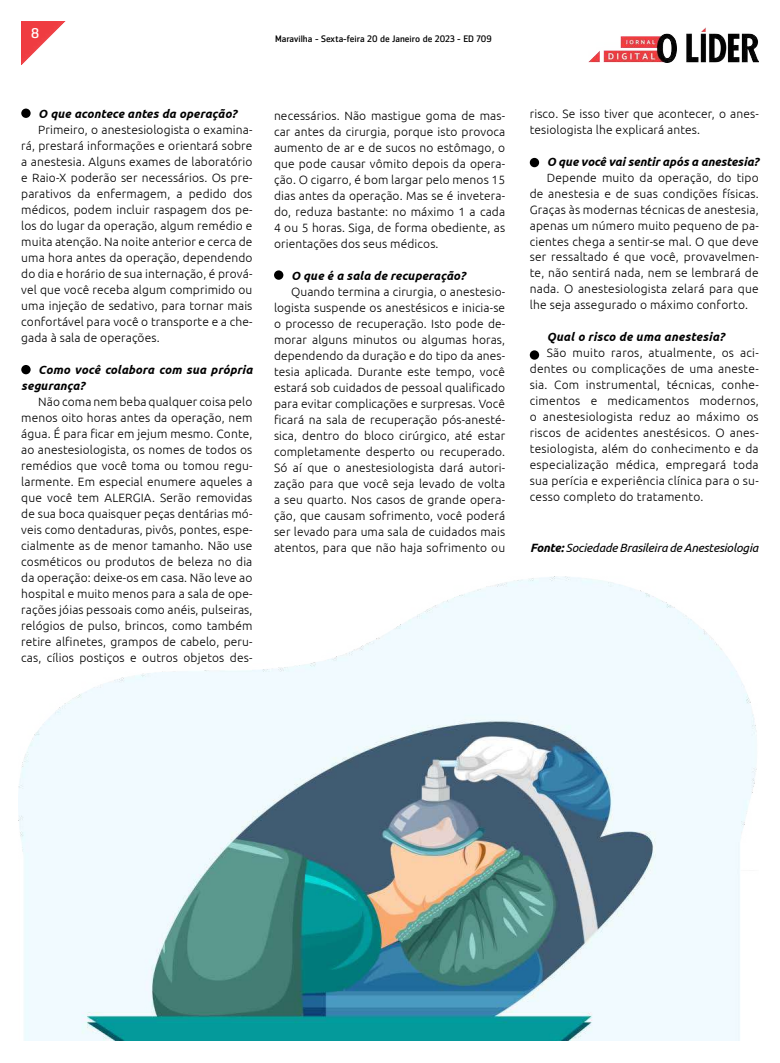
<style>
.page{position:relative;width:780px;height:1063px;background:#fff}
.page>*{position:absolute;margin:0;border:0;box-sizing:border-box;transform-origin:0 0}
.t1{font:14px "Zemestro Std";color:#fff}
.t2{font:300 12px/16px "Ubuntu";letter-spacing:.01em;color:#000;text-align:justify}
.t3{font:italic 700 12px/16px "Ubuntu";letter-spacing:.01em;color:#000}
.t4{font:italic 12px "Ubuntu";letter-spacing:-.015em;color:#000}
.t5{font:9.3px "Zemestro Std";color:#000}
.s1{font-weight:700}
</style>
<div class="page">
<img style="left:21px;top:21px;width:44px;height:44px">
<img style="left:588px;top:27px;width:170px;height:36px">
<img style="left:19px;top:577px;width:738px;height:464px">
<div style="left:21px;top:109px;width:10px;height:9px;background:#000;border-radius:50%"></div>
<div style="left:21px;top:365px;width:10px;height:9px;background:#000;border-radius:50%"></div>
<div style="left:274px;top:270px;width:9px;height:10px;background:#000;border-radius:50%"></div>
<div style="left:529px;top:158px;width:10px;height:9px;background:#000;border-radius:50%"></div>
<svg style="left:529px;top:350px;width:10px;height:10px"></svg>
<p class="t1" style="left:31px;top:24px;width:10px">8</p>
<p class="t5" style="left:275px;top:33px;width:218px">Maravilha - Sexta-feira 20 de Janeiro de 2023 - ED 709</p>
<p class="t3" style="left:38px;top:105px;width:200px">O que acontece antes da operação?</p>
<p class="t2" style="left:21px;top:121px;width:233px;text-indent:17px">Primeiro, o anestesiologista o examina&shy;rá, prestará informações e orientará sobre a anestesia. Alguns exames de laboratório e Raio-X poderão ser necessários. Os pre&shy;parativos da enfermagem, a pedido dos médicos, podem incluir raspagem dos pe&shy;los do lugar da operação, algum remédio e muita atenção. Na noite anterior e cerca de uma hora antes da operação, dependendo do dia e horário de sua internação, é prová&shy;vel que você receba algum comprimido ou uma injeção de sedativo, para tornar mais confortável para você o transporte e a che&shy;gada à sala de operações.</p>
<p class="t3" style="left:21px;top:361px;width:233px;text-indent:17px">Como você colabora com sua própria segurança?</p>
<p class="t2" style="left:21px;top:393px;width:233px;text-indent:17px">Não coma nem beba qualquer coisa pelo menos oito horas antes da operação, nem água. É para ficar em jejum mesmo. Conte, ao anestesiologista, os nomes de todos os remédios que você toma ou tomou regu&shy;larmente. Em especial enumere aqueles a que você tem ALERGIA. Serão removidas de sua boca quaisquer peças dentárias mó&shy;veis como dentaduras, pivôs, pontes, espe&shy;cialmente as de menor tamanho. Não use cosméticos ou produtos de beleza no dia da operação: deixe-os em casa. Não leve ao hospital e muito menos para a sala de ope&shy;rações jóias pessoais como anéis, pulseiras, relógios de pulso, brincos, como também retire alfinetes, grampos de cabelo, peru&shy;cas, cílios postiços e outros objetos des-</p>
<p class="t2" style="left:274px;top:107px;width:233px">necessários. Não mastigue goma de mas&shy;car antes da cirurgia, porque isto provoca aumento de ar e de sucos no estômago, o que pode causar vômito depois da opera&shy;ção. O cigarro, é bom largar pelo menos 15 dias antes da operação. Mas se é invetera&shy;do, reduza bastante: no máximo 1 a cada 4 ou 5 horas. Siga, de forma obediente, as orientações dos seus médicos.</p>
<p class="t3" style="left:291px;top:268px;width:176px">O que é a sala de recuperação?</p>
<p class="t2" style="left:274px;top:283px;width:233px;text-indent:17px">Quando termina a cirurgia, o anestesio&shy;logista suspende os anestésicos e inicia-se o processo de recuperação. Isto pode de&shy;morar alguns minutos ou algumas horas, dependendo da duração e do tipo da anes&shy;tesia aplicada. Durante este tempo, você estará sob cuidados de pessoal qualificado para evitar complicações e surpresas. Você ficará na sala de recuperação pós-anesté&shy;sica, dentro do bloco cirúrgico, até estar completamente desperto ou recuperado.<br>Só aí que o anestesiologista dará autori&shy;zação para que você seja levado de volta a seu quarto. Nos casos de grande opera&shy;ção, que causam sofrimento, você poderá ser levado para uma sala de cuidados mais atentos, para que não haja sofrimento ou</p>
<p class="t2" style="left:529px;top:105px;width:230px">risco. Se isso tiver que acontecer, o anes&shy;tesiologista lhe explicará antes.</p>
<p class="t3" style="left:546px;top:153px;width:213px">O que você vai sentir após a anestesia?</p>
<p class="t2" style="left:529px;top:169px;width:230px;text-indent:17px">Depende muito da operação, do tipo de anestesia e de suas condições físicas.<br>Graças às modernas técnicas de anestesia, apenas um número muito pequeno de pa&shy;cientes chega a sentir-se mal. O que deve ser ressaltado é que você, provavelmen&shy;te, não sentirá nada, nem se lembrará de nada. O anestesiologista zelará para que lhe seja assegurado o máximo conforto.</p>
<p class="t3" style="left:546px;top:329px;width:179px">Qual o risco de uma anestesia?</p>
<p class="t2" style="left:529px;top:345px;width:230px;text-indent:17px">São muito raros, atualmente, os aci&shy;dentes ou complicações de uma aneste&shy;sia. Com instrumental, técnicas, conhe&shy;cimentos e medicamentos modernos, o anestesiologista reduz ao máximo os riscos de acidentes anestésicos. O anes&shy;tesiologista, além do conhecimento e da especialização médica, empregará toda sua perícia e experiência clínica para o su&shy;cesso completo do tratamento.</p>
<p class="t4" style="left:530px;top:540px;width:230px"><span class="s1">Fonte:</span> Sociedade Brasileira de Anestesiologia</p>
</div>
